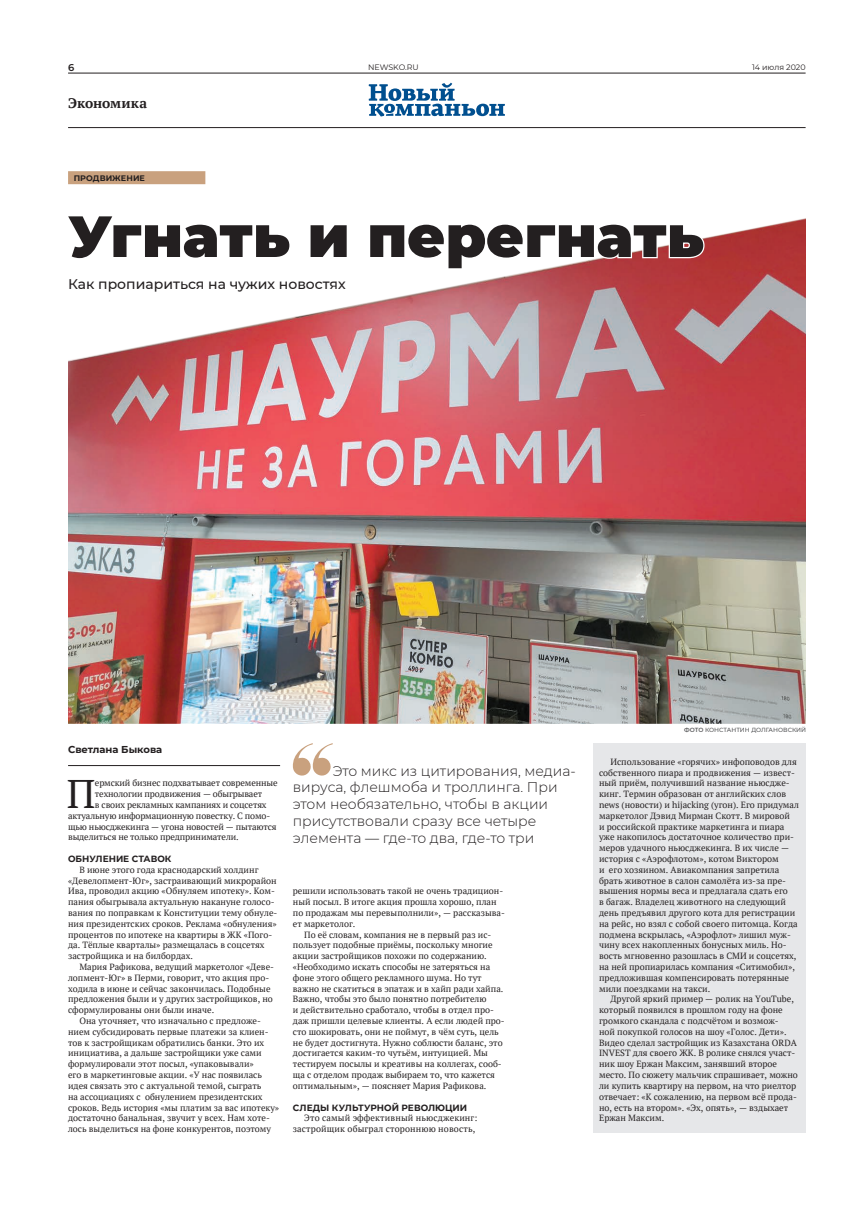
<style>
.page{position:relative;width:851px;height:1208px;background:#fff}
.page>*{position:absolute;margin:0;border:0;box-sizing:border-box;transform-origin:0 0}
.Заголовок_58{font:900 58px "Montserrat";color:#231f20}
.Первый_абзац{font:39.9px "PT Serif";color:#231f20}
.Цитата_1{font:300 14px/16.8px "Montserrat";color:#231f20}
.Лид{font:500 14px "Montserrat";color:#231f20}
.t1{font:700 13.8px "PT Serif";letter-spacing:-.005em;color:#231f20}
.Автор{font:700 10px "Montserrat";color:#231f20}
.t2{font:600 9.9px "Montserrat";color:#231f20}
.Основной_текст{font:9px/10.8px "PT Serif";color:#231f20}
.Первый_абзац-2{font:9px "PT Serif";letter-spacing:-.015em;color:#231f20}
.Подзаг_в_тексте{font:700 9px "Montserrat";color:#231f20}
.Рубрика{font:700 8px "Montserrat";letter-spacing:.005em;color:#231f20}
.t3{font:7.9px "Montserrat";color:#231f20}
.Фотограф{font:500 6px "Montserrat";color:#57585a}
.s1{font-weight:600}
</style>
<div class="page">
<hr style="left:68px;top:127px;width:737px;height:1px;background:#231f20">
<hr style="left:68px;top:73px;width:737px;height:1px;background:#231f20">
<svg style="left:368px;top:83px;width:137px;height:34px"></svg>
<svg style="left:293px;top:743px;width:40px;height:32px"></svg>
<hr style="left:68px;top:765px;width:212px;height:1px;background:#231f20">
<img style="left:68px;top:171px;width:737px;height:552px">
<div style="left:593px;top:743px;width:212px;height:389px;background:#e6e7e9"></div>
<div style="left:68px;top:171px;width:137px;height:13px;background:#c9a17e"></div>
<svg style="left:68px;top:213px;width:224px;height:48px"></svg>
<svg style="left:308px;top:223px;width:41px;height:36px"></svg>
<svg style="left:367px;top:222px;width:338px;height:49px"></svg>
<svg style="left:68px;top:278px;width:281px;height:17px"></svg>
<p class="t2" style="left:68px;top:60px;width:8px">6</p>
<p class="t3" style="left:368px;top:62px;width:52px">NEWSKO.RU</p>
<p class="t3" style="left:752px;top:62px;width:55px">14 июля 2020</p>
<p class="t1" style="left:68px;top:93px;width:80px">Экономика</p>
<p class="Рубрика" style="left:74px;top:173px;width:73px">ПРОДВИЖЕНИЕ</p>
<p class="Заголовок_58" style="left:68px;top:193px;width:637px">Угнать и перегнать</p>
<p class="Лид" style="left:68px;top:275px;width:279px">Как пропиариться на чужих новостях</p>
<p class="Автор" style="left:68px;top:742px;width:96px">Светлана Быкова</p>
<p class="Первый_абзац" style="left:67px;top:768px;width:30px">П</p>
<p class="Первый_абзац-2" style="left:95px;top:777px;width:184px">ермский бизнес подхватывает современные</p>
<p class="Первый_абзац-2" style="left:95px;top:788px;width:169px">технологии продвижения — обыгрывает</p>
<p class="Первый_абзац-2" style="left:95px;top:799px;width:173px">в своих рекламных кампаниях и соцсетях</p>
<p class="Первый_абзац-2" style="left:68px;top:809px;width:204px">актуальную информационную повестку. С помо-</p>
<p class="Первый_абзац-2" style="left:68px;top:820px;width:210px">щью ньюсджекинга — угона новостей — пытаются</p>
<p class="Первый_абзац-2" style="left:68px;top:831px;width:172px">выделиться не только предприниматели.</p>
<p class="Подзаг_в_тексте" style="left:68px;top:852px;width:105px">ОБНУЛЕНИЕ СТАВОК</p>
<p class="Основной_текст" style="left:68px;top:864px;width:211px;text-indent:11px">В июне этого года краснодарский холдинг «Девелопмент-Юг», застраивающий микрорайон Ива, проводил акцию «Обнуляем ипотеку». Ком&shy;пания обыгрывала актуальную накануне голосо&shy;вания по поправкам к Конституции тему обнуле&shy;ния президентских сроков. Реклама «обнуления» процентов по ипотеке на квартиры в ЖК «Пого&shy;да. Тёплые кварталы» размещалась в соцсетях застройщика и на билбордах.</p>
<p class="Основной_текст" style="left:68px;top:961px;width:207px;text-indent:11px">Мария Рафикова, ведущий маркетолог «Деве&shy;лопмент-Юг» в Перми, говорит, что акция про&shy;ходила в июне и сейчас закончилась. Подобные предложения были и у других застройщиков, но сформулированы они были иначе.</p>
<p class="Основной_текст" style="left:68px;top:1015px;width:212px;text-indent:11px">Она уточняет, что изначально с предложе&shy;нием субсидировать первые платежи за клиен&shy;тов к застройщикам обратились банки. Это их инициатива, а дальше застройщики уже сами формулировали этот посыл, «упаковывали»<br>его в маркетинговые акции. «У нас появилась идея связать это с актуальной темой, сыграть<br>на ассоциациях с обнулением президентских сроков. Ведь история «мы платим за вас ипотеку» достаточно банальная, звучит у всех. Нам хоте&shy;лось выделиться на фоне конкурентов, поэтому</p>
<p class="Цитата_1" style="left:293px;top:761px;width:284px;text-indent:40px">Это микс из цитирования, медиа&shy;вируса, флешмоба и троллинга. При этом необязательно, чтобы в акции присутствовали сразу все четыре элемента — где-то два, где-то три</p>
<p class="Основной_текст" style="left:293px;top:885px;width:213px">решили использовать такой не очень традицион&shy;ный посыл. В итоге акция прошла хорошо, план по продажам мы перевыполнили», — рассказыва&shy;ет маркетолог.</p>
<p class="Основной_текст" style="left:293px;top:929px;width:213px;text-indent:11px">По её словам, компания не в первый раз ис&shy;пользует подобные приёмы, поскольку многие акции застройщиков похожи по содержанию. «Необходимо искать способы не затеряться на фоне этого общего рекламного шума. Но тут важно не скатиться в эпатаж и в хайп ради хайпа.<br>Важно, чтобы это было понятно потребителю<br>и действительно сработало, чтобы в отдел про&shy;даж пришли целевые клиенты. А если людей про&shy;сто шокировать, они не поймут, в чём суть, цель не будет достигнута. Нужно соблюсти баланс, это достигается каким-то чутьём, интуицией. Мы тестируем посылы и креативы на коллегах, сооб&shy;ща с отделом продаж выбираем то, что кажется оптимальным», — поясняет Мария Рафикова.</p>
<p class="Подзаг_в_тексте" style="left:293px;top:1100px;width:176px">СЛЕДЫ КУЛЬТУРНОЙ РЕВОЛЮЦИИ</p>
<p class="Основной_текст" style="left:293px;top:1112px;width:186px;text-align:right">Это самый эффективный ньюсджекинг: застройщик обыграл стороннюю новость,</p>
<p class="Фотограф" style="left:684px;top:726px;width:123px"><span class="s1">ФОТО</span> КОНСТАНТИН ДОЛГАНОВСКИЙ</p>
<p class="Основной_текст" style="left:599px;top:756px;width:201px;text-indent:11px">Использование «горячих» инфоповодов для собственного пиара и продвижения — извест&shy;ный приём, получивший название ньюсдже&shy;кинг. Термин образован от английских слов news (новости) и hijacking (угон). Его придумал маркетолог Дэвид Мирман Скотт. В мировой<br>и российской практике маркетинга и пиара уже накопилось достаточное количество при&shy;меров удачного ньюсджекинга. В их числе — история с «Аэрофлотом», котом Виктором<br>и его хозяином. Авиакомпания запретила брать животное в салон самолёта из-за пре&shy;вышения нормы веса и предлагала сдать его<br>в багаж. Владелец животного на следующий день предъявил другого кота для регистрации на рейс, но взял с собой своего питомца. Когда подмена вскрылась, «Аэрофлот» лишил муж&shy;чину всех накопленных бонусных миль. Но&shy;вость мгновенно разошлась в СМИ и соцсетях, на ней пропиарилась компания «Ситимобил», предложившая компенсировать потерянные мили поездками на такси.</p>
<p class="Основной_текст" style="left:599px;top:993px;width:200px;text-indent:11px">Другой яркий пример — ролик на YouTube, который появился в прошлом году на фоне громкого скандала с подсчётом и возмож-<br>ной покупкой голосов на шоу «Голос. Дети».<br>Видео сделал застройщик из Казахстана ORDA INVEST для своего ЖК. В ролике снялся участ&shy;ник шоу Ержан Максим, занявший второе место. По сюжету мальчик спрашивает, можно ли купить квартиру на первом, на что риелтор отвечает: «К сожалению, на первом всё прода&shy;но, есть на втором». «Эх, опять», — вздыхает Ержан Максим.</p>
</div>
